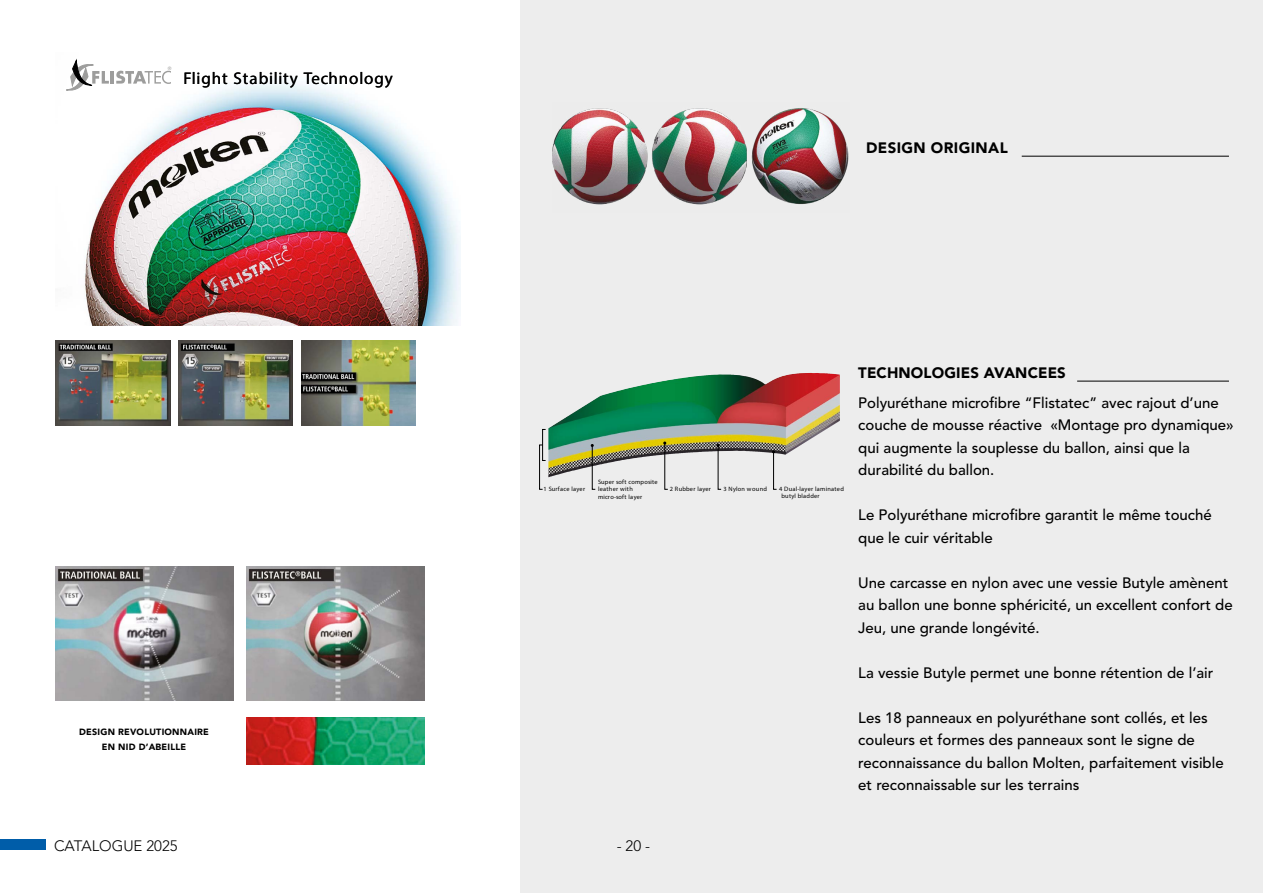
<style>
.page{position:relative;width:1263px;height:893px;background:#fff}
.page>*{position:absolute;margin:0;border:0;box-sizing:border-box;transform-origin:0 0}
.t1{font:700 16.95px "Frutiger";letter-spacing:.05em;color:#000}
.t2{font:500 15px/22.5px "Avenir LT Pro";color:#000}
.t3{font:900 15px "Avenir LT Pro";letter-spacing:.01em;color:#000}
.t4{font:300 15px "Avenir LT Pro";color:#000}
.t5{font:900 9px/15px "Avenir LT Pro";letter-spacing:.025em;color:#000;text-align:center}
.t6{font:6.3px/7.4px "Frutiger";letter-spacing:.04em;color:#000}
.t7{font:4.65px "Helvetica Neue";color:#9d9d9c}
</style>
<div class="page">
<img style="left:75px;top:58px;width:386px;height:267px">
<img style="left:178px;top:340px;width:115px;height:85px">
<img style="left:56px;top:340px;width:114px;height:85px">
<img style="left:301px;top:340px;width:115px;height:85px">
<svg style="left:66px;top:61px;width:105px;height:30px"></svg>
<img style="left:247px;top:567px;width:178px;height:133px">
<img style="left:247px;top:717px;width:178px;height:48px">
<img style="left:56px;top:567px;width:177px;height:133px">
<div style="left:521px;top:0;width:742px;height:893px;background:#ededed"></div>
<hr style="left:1022px;top:156px;width:207px;height:1px;background:#000">
<hr style="left:1077px;top:381px;width:152px;height:1px;background:#000">
<img style="left:553px;top:108px;width:296px;height:97px">
<svg style="left:539px;top:373px;width:301px;height:117px"></svg>
<img style="left:553px;top:373px;width:251px;height:52px">
<div style="left:539px;top:445px;width:4px;height:44px;border:1px solid #000"></div>
<div style="left:542px;top:429px;width:4px;height:32px;border:1px solid #000"></div>
<svg style="left:591px;top:444px;width:4px;height:45px"></svg>
<svg style="left:663px;top:442px;width:5px;height:47px"></svg>
<svg style="left:717px;top:444px;width:4px;height:45px"></svg>
<svg style="left:772px;top:450px;width:5px;height:39px"></svg>
<div style="left:0;top:839px;width:45px;height:11px;background:#005da9"></div>
<p class="t7" style="left:168px;top:65px;width:5px">®</p>
<p class="t1" style="left:183px;top:67px;width:211px">Flight Stability Technology</p>
<p class="t3" style="left:866px;top:139px;width:143px">DESIGN ORIGINAL</p>
<p class="t5" style="left:79px;top:725px;width:131px">DESIGN REVOLUTIONNAIRE<br>EN NID D’ABEILLE</p>
<p class="t6" style="left:544px;top:485px;width:43px">1 Surface layer</p>
<p class="t6" style="left:598px;top:478px;width:61px">Super soft composite leather with micro-soft layer</p>
<p class="t6" style="left:670px;top:485px;width:43px">2 Rubber layer</p>
<p class="t6" style="left:723px;top:485px;width:45px">3 Nylon wound</p>
<p class="t6" style="left:781px;top:485px;width:64px;text-indent:-2px">4 Dual-layer laminated butyl bladder</p>
<p class="t3" style="left:858px;top:363px;width:209px">TECHNOLOGIES AVANCEES</p>
<p class="t2" style="left:858px;top:391px;width:377px">Polyuréthane microfibre “Flistatec” avec rajout d’une couche de mousse réactive «Montage pro dynamique» qui augmente la souplesse du ballon, ainsi que la durabilité du ballon.</p>
<p class="t2" style="left:858px;top:504px;width:355px">Le Polyuréthane microfibre garantit le même touché que le cuir véritable</p>
<p class="t2" style="left:858px;top:571px;width:376px">Une carcasse en nylon avec une vessie Butyle amènent au ballon une bonne sphéricité, un excellent confort de<br>Jeu, une grande longévité.</p>
<p class="t2" style="left:858px;top:661px;width:357px">La vessie Butyle permet une bonne rétention de l’air</p>
<p class="t2" style="left:858px;top:706px;width:367px">Les 18 panneaux en polyuréthane sont collés, et les couleurs et formes des panneaux sont le signe de reconnaissance du ballon Molten, parfaitement visible et reconnaissable sur les terrains</p>
<p class="t4" style="left:54px;top:837px;width:125px">CATALOGUE 2025</p>
<p class="t4" style="left:617px;top:837px;width:35px">- 20 -</p>
<p class="t4" style="left:170px;top:837px;width:9px">4</p>
</div>
